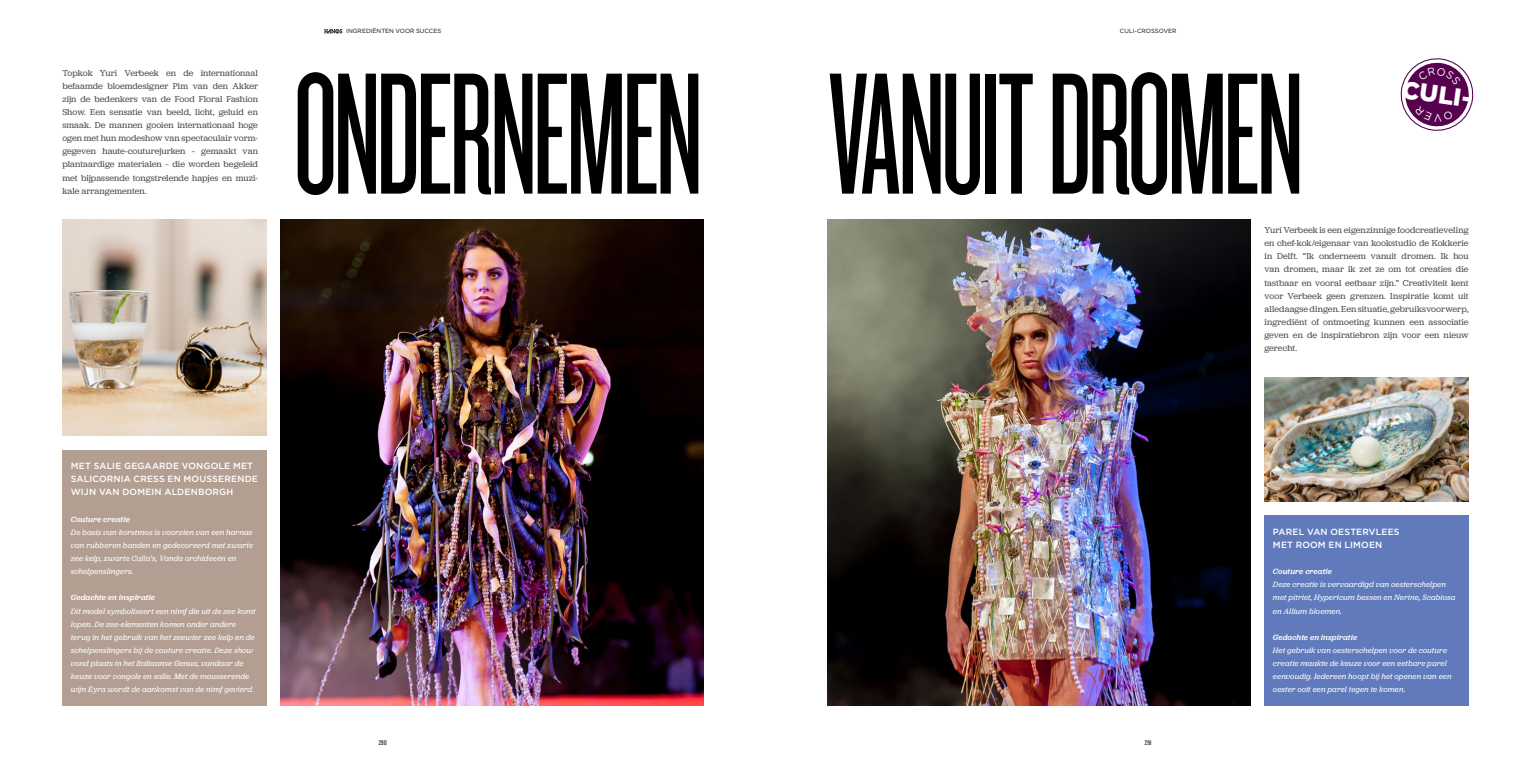
<style>
.page{position:relative;width:1531px;height:766px;background:#fff}
.page>*{position:absolute;margin:0;border:0;box-sizing:border-box;transform-origin:0 0}
.t1{font:180px "Knockout HTF26 Junior Flyweight";letter-spacing:-.025em;color:#000}
.t2{font:900 24.6px "Gotham";color:#fff}
.t3{font:9px/13.1px "Jubilat";color:#4d4d4f;text-align:justify}
.t4{font:500 9px/13.1px "Gotham";letter-spacing:.02em;color:#fff}
.t5{font:italic 8px/13.1px "Jubilat";letter-spacing:.01em;color:#fff}
.t6{font:italic 500 8px "Jubilat";letter-spacing:.01em;color:#fff}
.t7{font:7px "Knockout HTF28 Junior Featherwt";letter-spacing:.025em;color:#000}
.t8{font:6px "Gotham";letter-spacing:.005em;color:#000}
</style>
<div class="page">
<svg style="left:324px;top:29px;width:18px;height:4px"></svg>
<img style="left:281px;top:220px;width:422px;height:485px">
<img style="left:828px;top:220px;width:422px;height:485px">
<img style="left:1264px;top:377px;width:204px;height:124px">
<img style="left:62px;top:220px;width:204px;height:215px">
<div style="left:62px;top:449px;width:204px;height:256px;background:#b39f92"></div>
<div style="left:1264px;top:515px;width:204px;height:190px;background:#617abc"></div>
<svg style="left:1400px;top:58px;width:74px;height:73px"></svg>
<p class="t3" style="left:62px;top:66px;width:197px">Topkok Yuri Verbeek en de internationaal befaamde bloemdesigner Pim van den Akker zijn de bedenkers van de Food Floral Fashion Show. Een sensatie van beeld, licht, geluid en smaak. De mannen gooien internationaal hoge ogen met hun modeshow van spectaculair vorm&shy;gegeven haute-couturejurken – gemaakt van plantaardige materialen – die worden begeleid met bijpassende tongstrelende hapjes en muzi&shy;kale arrangementen.</p>
<p class="t8" style="left:346px;top:28px;width:97px">INGREDIËNTEN VOOR SUCCES</p>
<p class="t8" style="left:1120px;top:28px;width:58px">CULI-CROSSOVER</p>
<h1 class="t1" style="left:293px;top:48px;width:1012px">ONDERNEMEN VANUIT DROMEN</h1>
<h2 class="t2" style="left:1404px;top:75px;width:74px;rotate:8deg">CULI-</h2>
<p class="t3" style="left:1264px;top:223px;width:206px">Yuri Verbeek is een eigenzinnige foodcreatieveling en chef-kok/eigenaar van kookstudio de Kokkerie in Delft. “Ik onderneem vanuit dromen. Ik hou van dromen, maar ik zet ze om tot creaties die tastbaar en vooral eetbaar zijn.” Creativiteit kent voor Verbeek geen grenzen. Inspiratie komt uit alledaagse dingen. Een situatie, gebruiksvoorwerp, ingrediënt of ontmoeting kunnen een associatie geven en de inspiratiebron zijn voor een nieuw gerecht.</p>
<p class="t4" style="left:71px;top:459px;width:189px">MET SALIE GEGAARDE VONGOLE MET<br>SALICORNIA CRESS EN MOUSSERENDE<br>WIJN VAN DOMEIN ALDENBORGH</p>
<p class="t6" style="left:71px;top:513px;width:61px">Couture creatie</p>
<p class="t5" style="left:71px;top:525px;width:184px">De basis van korstmos is voorzien van een harnas van rubberen banden en gedecoreerd met zwarte zee kelp, zwarte Calla’s, Vanda orchideeën en schelpenslingers.</p>
<p class="t6" style="left:71px;top:592px;width:86px">Gedachte en inspiratie</p>
<p class="t5" style="left:71px;top:604px;width:186px">Dit model symboliseert een nimf die uit de zee komt lopen. De zee-elementen komen onder andere terug in het gebruik van het zeewier zee kelp en de schelpenslingers bij de couture creatie. Deze show vond plaats in het Italiaanse Genua, vandaar de keuze voor vongole en salie. Met de mousserende wijn Eyra wordt de aankomst van de nimf gevierd.</p>
<p class="t7" style="left:379px;top:738px;width:9px">290</p>
<p class="t7" style="left:1145px;top:738px;width:8px">291</p>
<p class="t4" style="left:1273px;top:524px;width:13px">PAREL</p>
<p class="t4" style="left:1307px;top:524px;width:8px">VAN</p>
<p class="t4" style="left:1330px;top:524px;width:8px">OESTERVLEES</p>
<p class="t4" style="left:1273px;top:537px;width:8px">MET</p>
<p class="t4" style="left:1296px;top:537px;width:9px">ROOM</p>
<p class="t4" style="left:1328px;top:537px;width:24px">EN LIMOEN</p>
<p class="t6" style="left:1273px;top:566px;width:61px">Couture creatie</p>
<p class="t5" style="left:1273px;top:577px;width:184px">Deze creatie is vervaardigd van oesterschelpen met pitriet, Hypericum bessen en Nerine, Scabiosa en Allium bloemen.</p>
<p class="t6" style="left:1273px;top:631px;width:86px">Gedachte en inspiratie</p>
<p class="t5" style="left:1273px;top:643px;width:180px">Het gebruik van oesterschelpen voor de couture creatie maakte de keuze voor een eetbare parel eenvoudig. Iedereen hoopt bij het openen van een oester ooit een parel tegen te komen.</p>
</div>
